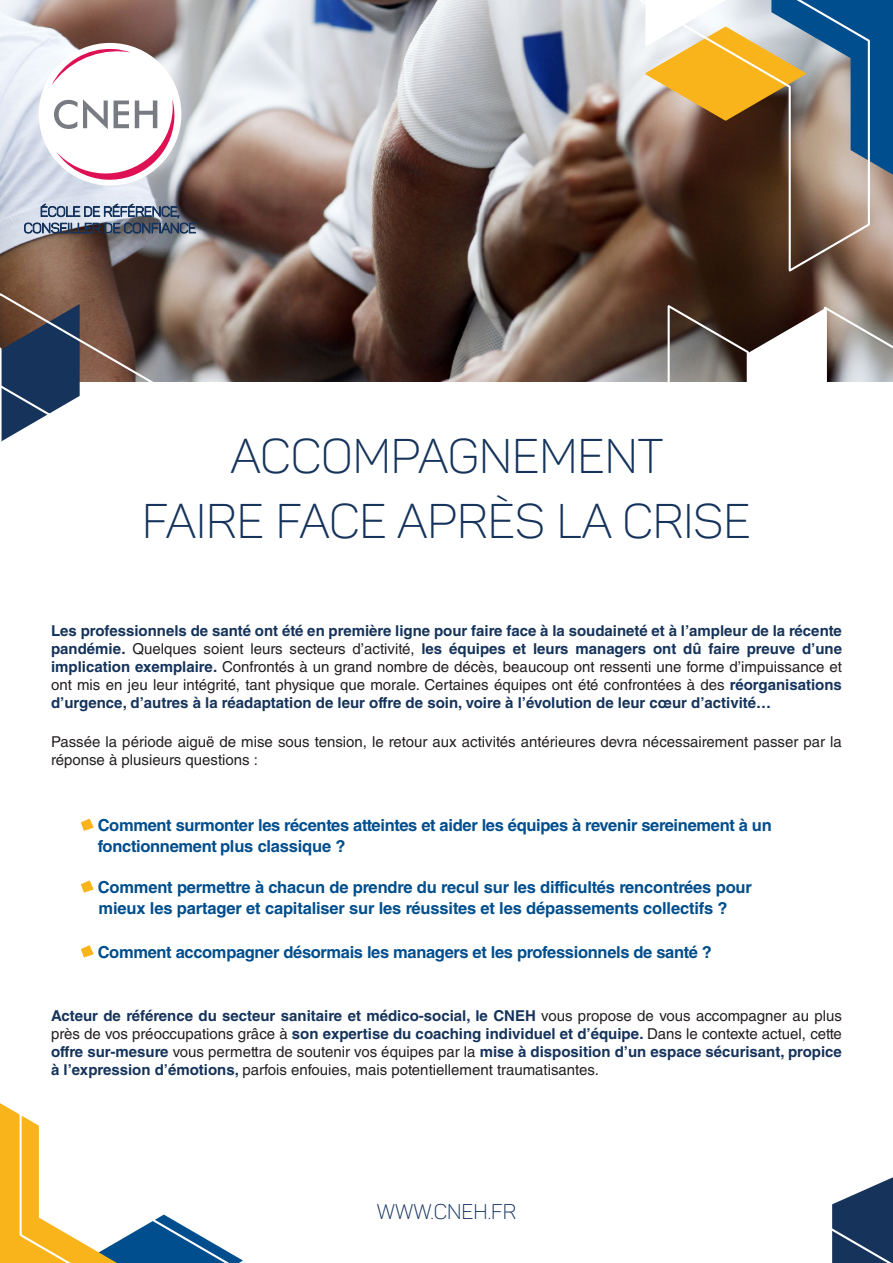
<style>
.page{position:relative;width:893px;height:1263px;background:#fff}
.page>*{position:absolute;margin:0;border:0;box-sizing:border-box;transform-origin:0 0}
.t1{font:48px "Panton Light Caps";color:#15335b}
.t2{font:21px "Panton Light Caps";color:#15335b}
.t3{font:700 16.5px "Helvetica LT Std";letter-spacing:-.02em;color:#004e8d}
.t4{font:700 15px/18px "Helvetica LT Std";color:#15335b;text-align:justify}
.t5{font:15px/18px "Helvetica LT Std";color:#231f20}
.s1{font-weight:400;color:#231f20}
</style>
<div class="page">
<svg style="left:81px;top:818px;width:13px;height:13px"></svg>
<svg style="left:81px;top:880px;width:13px;height:13px"></svg>
<svg style="left:81px;top:945px;width:13px;height:12px"></svg>
<img style="left:0;top:0;width:893px;height:382px">
<div style="left:39px;top:43px;width:142px;height:143px;background:#fff;border-radius:50%"></div>
<svg style="left:52px;top:47px;width:79px;height:38px"></svg>
<svg style="left:54px;top:99px;width:121px;height:83px"></svg>
<svg style="left:24px;top:204px;width:172px;height:31px;background:#798394"></svg>
<svg style="left:638px;top:0;width:232px;height:271px;background:#664c3c"></svg>
<svg style="left:668px;top:305px;width:225px;height:77px"></svg>
<svg style="left:645px;top:0;width:248px;height:175px;background:#908b79"></svg>
<svg style="left:0;top:1103px;width:243px;height:160px"></svg>
<svg style="left:0;top:293px;width:159px;height:149px"></svg>
<svg style="left:832px;top:1177px;width:61px;height:86px"></svg>
<p class="t1" style="left:231px;top:427px;width:434px">ACCOMPAGNEMENT</p>
<p class="t1" style="left:142px;top:491px;width:610px">FAIRE FACE APRÈS LA CRISE</p>
<p class="t4" style="left:51px;top:621px;width:792px">Les professionnels de santé ont été en première ligne pour faire face à la soudaineté et à l’ampleur de la récente pandémie. <span class="s1">Quelques soient leurs secteurs d’activité,</span> les équipes et leurs managers ont dû faire preuve d’une implication exemplaire. <span class="s1">Confrontés à un grand nombre de décès, beaucoup ont ressenti une forme d’impuissance et ont mis en jeu leur intégrité, tant physique que morale. Certaines équipes ont été confrontées à des</span> réorganisations d’urgence, d’autres à la réadaptation de leur offre de soin, voire à l’évolution de leur cœur d’activité…</p>
<p class="t5" style="left:51px;top:733px;width:792px">Passée la période aiguë de mise sous tension, le retour aux activités antérieures devra nécessairement passer par la réponse à plusieurs questions :</p>
<p class="t3" style="left:98px;top:815px;width:676px">Comment surmonter les récentes atteintes et aider les équipes à revenir sereinement à un</p>
<p class="t3" style="left:98px;top:836px;width:249px">fonctionnement plus classique ?</p>
<p class="t3" style="left:98px;top:877px;width:656px">Comment permettre à chacun de prendre du recul sur les difficultés rencontrées pour</p>
<p class="t3" style="left:99px;top:898px;width:630px">mieux les partager et capitaliser sur les réussites et les dépassements collectifs ?</p>
<p class="t3" style="left:98px;top:942px;width:616px">Comment accompagner désormais les managers et les professionnels de santé ?</p>
<p class="t4" style="left:51px;top:1006px;width:792px">Acteur de référence du secteur sanitaire et médico-social, le CNEH <span class="s1">vous propose de vous accompagner au plus près de vos préoccupations grâce à</span> son expertise du coaching individuel et d’équipe. <span class="s1">Dans le contexte actuel, cette </span>offre sur-mesure <span class="s1">vous permettra de soutenir vos équipes par la</span> mise à disposition d’un espace sécurisant, propice à l’expression d’émotions, <span class="s1">parfois enfouies, mais potentiellement traumatisantes.</span></p>
<h2 class="t2" style="left:377px;top:1199px;width:141px">WWW.CNEH.FR</h2>
</div>
